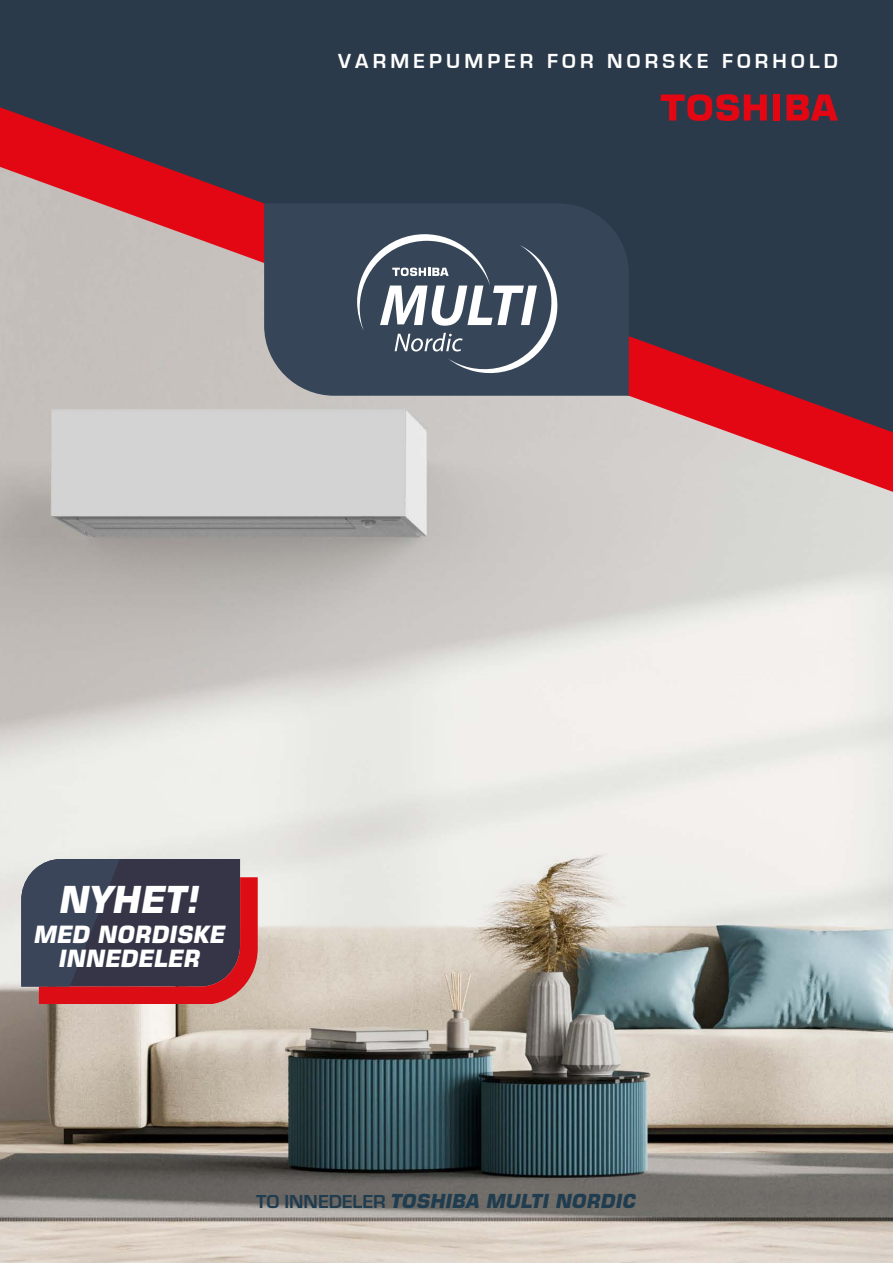
<style>
.page{position:relative;width:893px;height:1263px;background:#fff}
.page>*{position:absolute;margin:0;border:0;box-sizing:border-box;transform-origin:0 0}
.t1{font:italic 700 37.5px "Eurostile LT Std";color:#fff}
.t2{font:italic 700 24px/24px "Eurostile LT Std";color:#fff;text-align:center}
.t3{font:700 21px "Eurostile";letter-spacing:.2em;color:#fff}
.t4{font:italic 700 19.5px "Eurostile LT Std";color:#203c4f}
.s1{font-family:"Eurostile";font-style:normal}
</style>
<div class="page">
<img style="left:0;top:492px;width:893px;height:771px">
<div style="left:0;top:0;width:893px;height:107px;background:#2b3a4b"></div>
<svg style="left:0;top:107px;width:893px;height:385px;background:#88737b"></svg>
<svg style="left:264px;top:203px;width:365px;height:193px;background:#3a495a"></svg>
<div style="left:773px;top:95px;width:7px;height:26px;background:#e30613"></div>
<svg style="left:661px;top:94px;width:106px;height:27px;background:#901d2c"></svg>
<svg style="left:786px;top:95px;width:52px;height:26px"></svg>
<svg style="left:357px;top:234px;width:200px;height:139px"></svg>
<svg style="left:21px;top:859px;width:237px;height:144px;background:#583a4a"></svg>
<p class="t3" style="left:338px;top:50px;width:501px">VARMEPUMPER FOR NORSKE FORHOLD</p>
<h1 class="t1" style="left:60px;top:876px;width:141px">NYHET!</h1>
<p class="t2" style="left:34px;top:922px;width:193px">MED NORDISKE<br>INNEDELER</p>
<p class="t4" style="left:256px;top:1189px;width:382px"><span class="s1">TO INNEDELER</span> TOSHIBA MULTI NORDIC</p>
</div>
